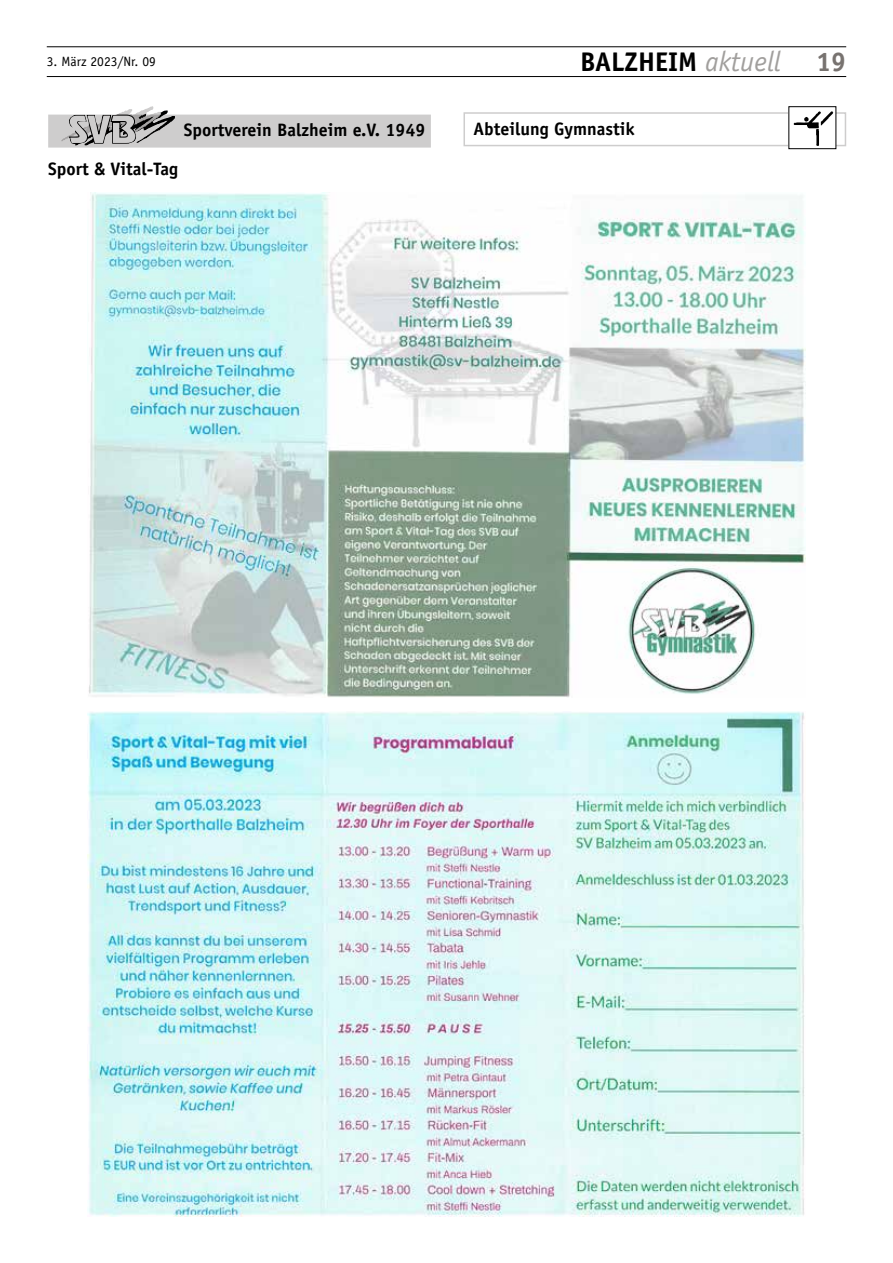
<style>
.page{position:relative;width:893px;height:1263px;background:#fff}
.page>*{position:absolute;margin:0;border:0;box-sizing:border-box;transform-origin:0 0}
.t1{font:700 27px "Officina Sans";color:#000}
.t2{font:700 27px "Officina Sans";color:#787370}
.t3{font:700 18px "Officina Sans";color:#000}
.t4{font:13.5px "Officina Sans";color:#000}
.s1{font-weight:400;font-style:italic;font-size:28.35px;color:#a19f9d}
</style>
<div class="page">
<hr style="left:47px;top:76px;width:799px;height:1px;background:#000">
<hr style="left:47px;top:47px;width:799px;height:1px;background:#000">
<div style="left:48px;top:115px;width:383px;height:33px;background:#cecdcd"></div>
<img style="left:75px;top:110px;width:100px;height:35px">
<img style="left:61px;top:106px;width:100px;height:35px">
<svg style="left:69px;top:115px;width:67px;height:29px"></svg>
<svg style="left:151px;top:139px;width:24px;height:5px"></svg>
<img style="left:87px;top:711px;width:717px;height:505px">
<img style="left:89px;top:193px;width:716px;height:504px">
<div style="left:463px;top:112px;width:383px;height:34px;border:2px solid #cecdcd"></div>
<div style="left:789px;top:107px;width:47px;height:42px;background:#fff"></div>
<img style="left:793px;top:111px;width:40px;height:35px">
<div style="left:788px;top:106px;width:48px;height:43px;border:1px solid #000"></div>
<h1 class="t1" style="left:580px;top:45px;width:202px">BALZHEIM <span class="s1">aktuell</span></h1>
<p class="t4" style="left:47px;top:53px;width:111px">3. März 2023/Nr. 09</p>
<h1 class="t2" style="left:816px;top:45px;width:32px">19</h1>
<p class="t3" style="left:184px;top:119px;width:243px">Sportverein Balzheim e.V. 1949</p>
<p class="t3" style="left:48px;top:158px;width:131px">Sport &amp; Vital-Tag</p>
<p class="t3" style="left:473px;top:118px;width:163px">Abteilung Gymnastik</p>
</div>
